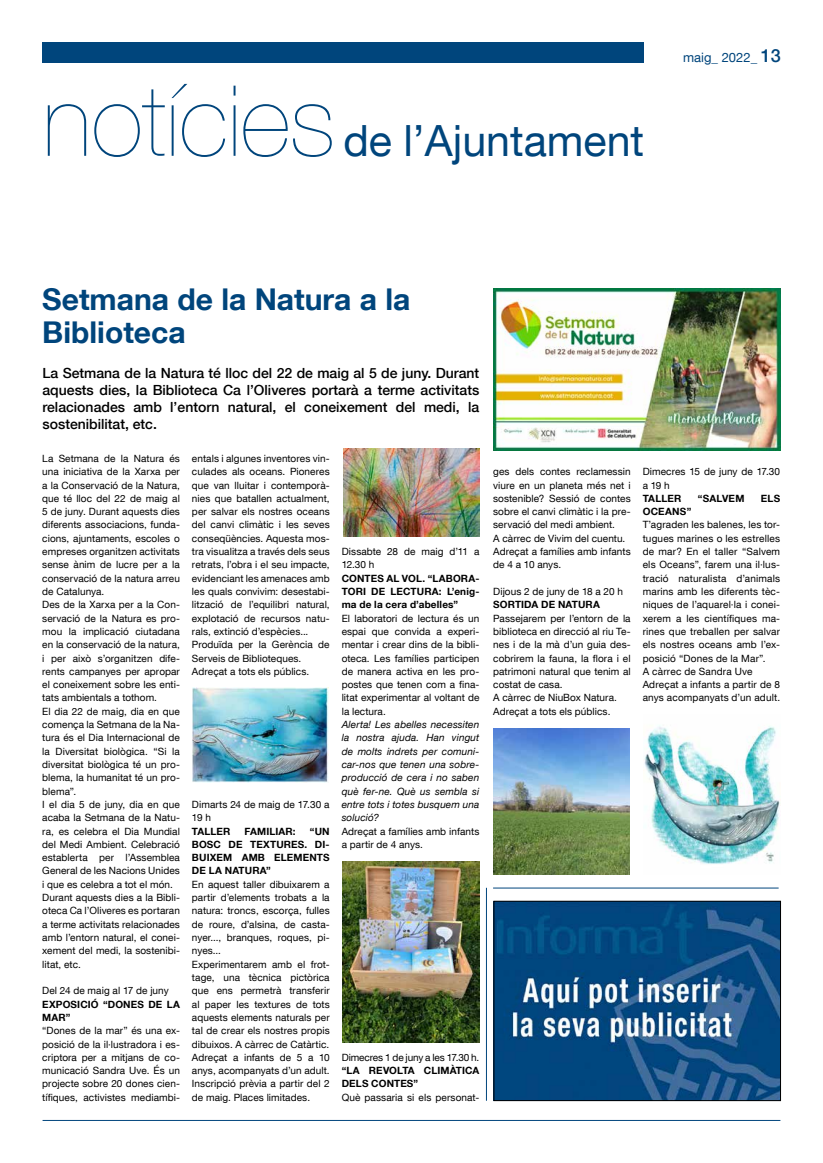
<style>
.page{position:relative;width:823px;height:1163px;background:#fff}
.page>*{position:absolute;margin:0;border:0;box-sizing:border-box;transform-origin:0 0}
.t1{font:200 98.2px "Helvetica Neue LT Com";color:#00457c}
.t2{font:43px "Helvetica Neue LT Com";color:#00457c}
.t3{font:700 30px/33px "Helvetica Neue LT Com";color:#00457c}
.t4{font:500 14px/16.8px "Helvetica Neue LT Com";color:#000;text-align:justify}
.t5{font:13px "Helvetica Neue LT Com";color:#00457c}
.t6{font:10px/13.3px "Helvetica Neue LT Com";letter-spacing:.005em;color:#000}
.t7{font:700 10px/13.3px "Helvetica Neue LT Com";letter-spacing:.015em;color:#000}
.t8{font:italic 10px/13.3px "Helvetica Neue LT Com";letter-spacing:.01em;color:#000;text-align:justify}
.t9{font:10px "Helvetica Neue LT Com";letter-spacing:-.015em;color:#000}
.s1{font-family:"Helvetica Neue";font-weight:500;font-size:18px}
</style>
<div class="page">
<div style="left:43px;top:43px;width:600px;height:20px;background:#00457c"></div>
<hr style="left:43px;top:1119px;width:737px;height:1px;background:#00457c">
<img style="left:493px;top:289px;width:287px;height:161px">
<img style="left:644px;top:725px;width:135px;height:139px">
<img style="left:493px;top:728px;width:136px;height:146px">
<img style="left:343px;top:448px;width:136px;height:89px">
<img style="left:342px;top:861px;width:137px;height:181px">
<img style="left:192px;top:687px;width:137px;height:95px">
<img style="left:495px;top:902px;width:283px;height:196px">
<div style="left:493px;top:900px;width:287px;height:200px;border:1px solid #000"></div>
<hr style="left:493px;top:887px;width:285px;height:1px;background:#00457c">
<hr style="left:486px;top:887px;width:1px;height:213px;background:#00457c">
<h1 class="t1" style="left:42px;top:64px;width:294px">notícies</h1>
<h2 class="t2" style="left:343px;top:114px;width:302px">de l’Ajuntament</h2>
<h3 class="t5" style="left:682px;top:49px;width:99px">maig_ 2022_ <span class="s1">13</span></h3>
<h3 class="t3" style="left:42px;top:282px;width:369px">Setmana de la Natura a la<br>Biblioteca</h3>
<h3 class="t4" style="left:42px;top:364px;width:438px">La Setmana de la Natura té lloc del 22 de maig al 5 de juny. Durant aquests dies, la Biblioteca Ca l’Oliveres portarà a terme activitats relacionades amb l’entorn natural, el coneixement del medi, la sostenibilitat, etc.</h3>
<p class="t6" style="left:42px;top:451px;width:139px">La Setmana de la Natura és una iniciativa de la Xarxa per a la Conservació de la Natura, que té lloc del 22 de maig al<br>5 de juny. Durant aquests dies diferents associacions, funda&shy;cions, ajuntaments, escoles o empreses organitzen activitats sense ànim de lucre per a la conservació de la natura arreu de Catalunya.<br>Des de la Xarxa per a la Con&shy;servació de la Natura es pro&shy;mou la implicació ciutadana en la conservació de la natura, i per això s’organitzen dife&shy;rents campanyes per apropar el coneixement sobre les enti&shy;tats ambientals a tothom.<br>El dia 22 de maig, dia en que comença la Setmana de la Na&shy;tura és el Dia Internacional de la Diversitat biològica. “Si la diversitat biològica té un pro&shy;blema, la humanitat té un pro&shy;blema”.<br>I el dia 5 de juny, dia en que acaba la Setmana de la Natu&shy;ra, es celebra el Dia Mundial del Medi Ambient. Celebració establerta per l’Assemblea<br>General de les Nacions Unides i que es celebra a tot el món.<br>Durant aquests dies a la Bibli&shy;oteca Ca l’Oliveres es portaran a terme activitats relacionades amb l’entorn natural, el conei&shy;xement del medi, la sostenibi&shy;litat, etc.</p>
<p class="t6" style="left:42px;top:983px;width:128px">Del 24 de maig al 17 de juny</p>
<p class="t7" style="left:42px;top:996px;width:139px">EXPOSICIÓ “DONES DE LA<br>MAR”</p>
<p class="t6" style="left:42px;top:1023px;width:139px;text-align:justify">“Dones de la mar” és una ex&shy;posició de la il·lustradora i es&shy;criptora per a mitjans de co&shy;municació Sandra Uve. És un projecte sobre 20 dones cien&shy;tífiques, activistes mediambi-</p>
<p class="t6" style="left:192px;top:451px;width:139px">entals i algunes inventores vin&shy;culades als oceans. Pioneres que van lluitar i contemporà&shy;nies que batallen actualment, per salvar els nostres oceans del canvi climàtic i les seves conseqüències. Aquesta mos&shy;tra visualitza a través dels seus retrats, l’obra i el seu impacte, evidenciant les amenaces amb les quals convivim: desestabi&shy;lització de l’equilibri natural, explotació de recursos natu&shy;rals, extinció d’espècies...<br>Produïda per la Gerència de<br>Serveis de Biblioteques.<br>Adreçat a tots els públics.</p>
<p class="t6" style="left:341px;top:544px;width:139px">Dissabte 28 de maig d’11 a<br>12.30 h</p>
<p class="t7" style="left:341px;top:571px;width:139px;text-align:justify">CONTES AL VOL. “LABORA-TORI DE LECTURA: L’enig&shy;ma de la cera d’abelles”</p>
<p class="t6" style="left:341px;top:611px;width:139px;text-align:justify">El laboratori de lectura és un espai que convida a experi&shy;mentar i crear dins de la bibli&shy;oteca. Les famílies participen de manera activa en les pro&shy;postes que tenen com a fina&shy;litat experimentar al voltant de la lectura.</p>
<p class="t8" style="left:341px;top:717px;width:139px">Alerta! Les abelles necessiten la nostra ajuda. Han vingut de molts indrets per comuni&shy;car-nos que tenen una sobre&shy;producció de cera i no saben què fer-ne. Què us sembla si entre tots i totes busquem una solució?</p>
<p class="t6" style="left:341px;top:824px;width:139px">Adreçat a famílies amb infants a partir de 4 anys.</p>
<p class="t6" style="left:192px;top:797px;width:139px">Dimarts 24 de maig de 17.30 a<br>19 h</p>
<p class="t7" style="left:192px;top:823px;width:40px">TALLER</p>
<p class="t7" style="left:244px;top:823px;width:53px">FAMILIAR:</p>
<p class="t7" style="left:192px;top:823px;width:139px;text-align:justify;text-indent:118px">“UN BOSC DE TEXTURES. DI-BUIXEM AMB ELEMENTS DE LA NATURA”</p>
<p class="t6" style="left:192px;top:877px;width:139px">En aquest taller dibuixarem a partir d’elements trobats a la natura: troncs, escorça, fulles de roure, d’alsina, de casta&shy;nyer..., branques, roques, pi&shy;nyes...<br>Experimentarem amb el frot&shy;tage, una tècnica pictòrica que ens permetrà transferir al paper les textures de tots aquests elements naturals per tal de crear els nostres propis dibuixos. A càrrec de Catàrtic.<br>Adreçat a infants de 5 a 10 anys, acompanyats d’un adult.<br>Inscripció prèvia a partir del 2 de maig. Places limitades.</p>
<p class="t9" style="left:341px;top:1050px;width:139px">Dimecres 1 de juny a les 17.30 h.</p>
<p class="t7" style="left:341px;top:1063px;width:139px">“LA REVOLTA CLIMÀTICA<br>DELS CONTES”</p>
<p class="t6" style="left:341px;top:1090px;width:139px">Què passaria si els personat-</p>
<p class="t6" style="left:493px;top:464px;width:139px">ges dels contes reclamessin viure en un planeta més net i sostenible? Sessió de contes sobre el canvi climàtic i la pre&shy;servació del medi ambient.<br>A càrrec de Vivim del cuentu.<br>Adreçat a famílies amb infants de 4 a 10 anys.</p>
<p class="t6" style="left:493px;top:584px;width:131px">Dijous 2 de juny de 18 a 20 h</p>
<p class="t7" style="left:493px;top:597px;width:108px">SORTIDA DE NATURA</p>
<p class="t6" style="left:493px;top:611px;width:139px">Passejarem per l’entorn de la biblioteca en direcció al riu Te&shy;nes i de la mà d’un guia des&shy;cobrirem la fauna, la flora i el patrimoni natural que tenim al costat de casa.<br>A càrrec de NiuBox Natura.<br>Adreçat a tots els públics.</p>
<p class="t6" style="left:642px;top:464px;width:139px">Dimecres 15 de juny de 17.30 a 19 h</p>
<p class="t7" style="left:642px;top:491px;width:40px">TALLER</p>
<p class="t7" style="left:697px;top:491px;width:48px">“SALVEM</p>
<p class="t7" style="left:760px;top:491px;width:21px">ELS</p>
<p class="t7" style="left:642px;top:504px;width:50px">OCEANS”</p>
<p class="t6" style="left:642px;top:518px;width:139px">T’agraden les balenes, les tor&shy;tugues marines o les estrelles de mar? En el taller “Salvem els Oceans”, farem una il·lus&shy;tració naturalista d’animals marins amb les diferents tèc&shy;niques de l’aquarel·la i conei&shy;xerem a les científiques ma&shy;rines que treballen per salvar els nostres oceans amb l’ex&shy;posició “Dones de la Mar”.<br>A càrrec de Sandra Uve<br>Adreçat a infants a partir de 8 anys acompanyats d’un adult.</p>
</div>
